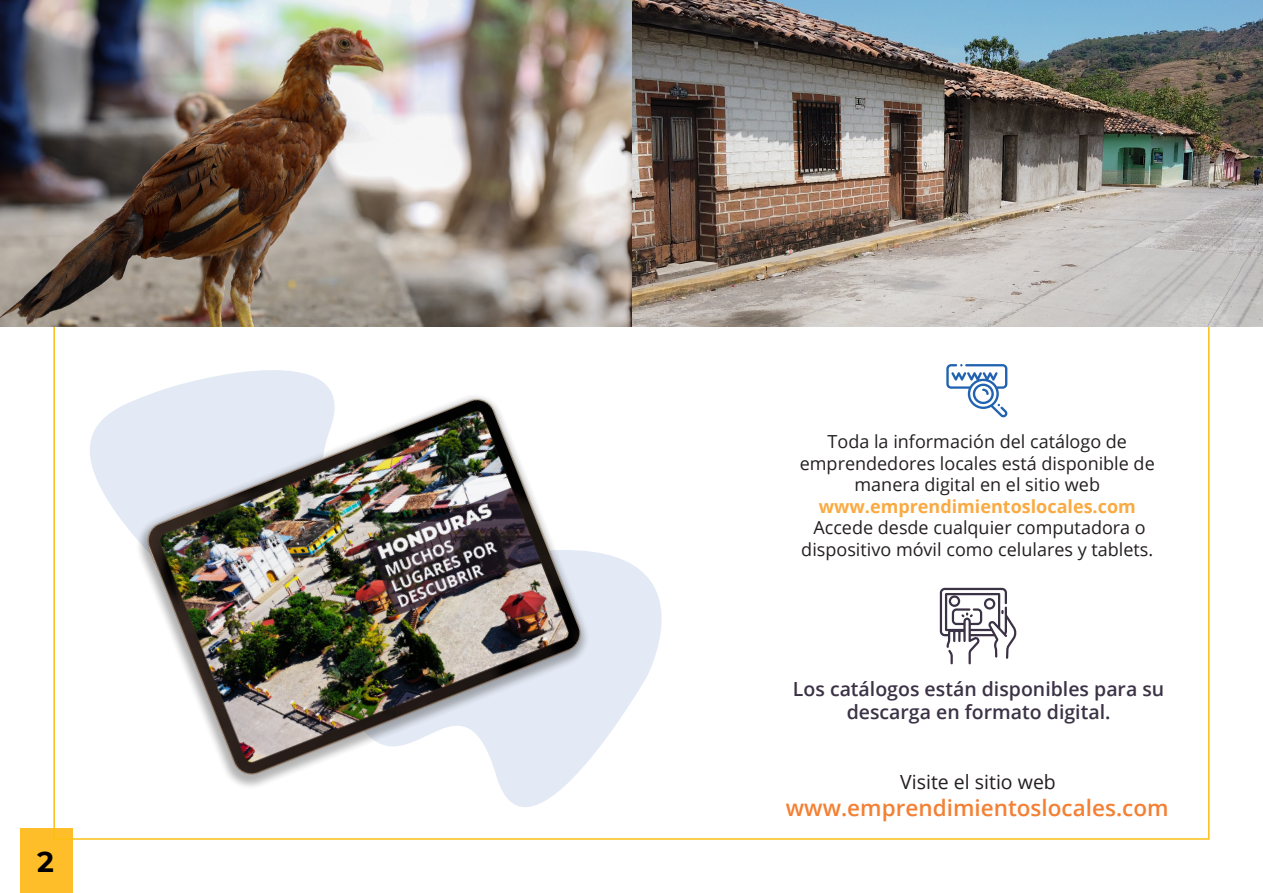
<style>
.page{position:relative;width:1263px;height:893px;background:#fff}
.page>*{position:absolute;margin:0;border:0;box-sizing:border-box;transform-origin:0 0}
.t1{font:700 28.5px "Montserrat";color:#000001}
.t2{font:600 22.5px "Open Sans";color:#f48034}
.t3{font:600 19.5px/23.4px "Open Sans";color:#3c3246;text-align:center}
.t4{font:19.5px "Open Sans";color:#231f20}
.t5{font:18px/21.6px "Open Sans";color:#231f20;text-align:center}
.t6{font:700 18px "Open Sans";color:#faaa42}
</style>
<div class="page">
<div style="left:20px;top:828px;width:53px;height:65px;background:#febe2a"></div>
<svg style="left:53px;top:337px;width:58px;height:355px"></svg>
<svg style="left:327px;top:558px;width:406px;height:282px"></svg>
<svg style="left:946px;top:364px;width:62px;height:53px"></svg>
<svg style="left:940px;top:588px;width:77px;height:76px"></svg>
<img style="left:111px;top:370px;width:508px;height:446px">
<img style="left:0;top:0;width:1263px;height:327px">
<p class="t1" style="left:37px;top:842px;width:18px">2</p>
<p class="t5" style="left:800px;top:430px;width:356px">Toda la información del catálogo de emprendedores locales está disponible de manera digital en el sitio web</p>
<p class="t6" style="left:819px;top:494px;width:319px">www.emprendimientoslocales.com</p>
<p class="t5" style="left:801px;top:517px;width:353px">Accede desde cualquier computadora o dispositivo móvil como celulares y tablets.</p>
<p class="t3" style="left:793px;top:677px;width:373px">Los catálogos están disponibles para su descarga en formato digital.</p>
<p class="t4" style="left:900px;top:768px;width:157px">Visite el sitio web</p>
<p class="t2" style="left:786px;top:793px;width:384px">www.emprendimientoslocales.com</p>
</div>
